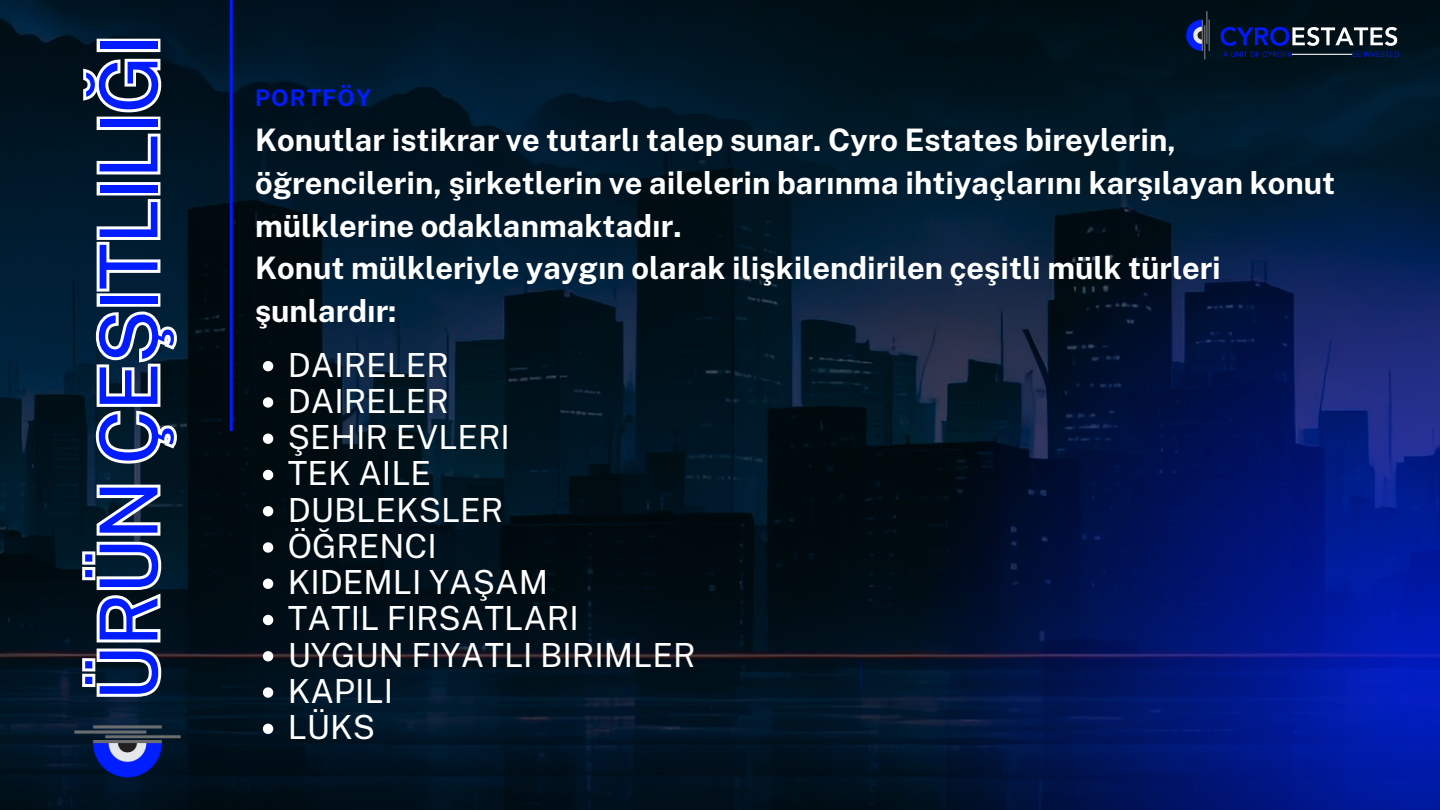
<style>
.page{position:relative;width:1440px;height:810px;background:#fff}
.page>*{position:absolute;margin:0;border:0;box-sizing:border-box;transform-origin:0 0}
.t1{font:80px "Public Sans";letter-spacing:-.02em;color:#011cff}
.t2{font:33.2px "Public Sans";color:#fff}
.t3{font:700 31px/42.8px "Public Sans";color:#fff}
.t4{font:700 23px "Public Sans";letter-spacing:.05em;color:#011cff}
</style>
<div class="page">
<img style="left:0;top:0;width:1440px;height:810px">
<hr style="left:230px;top:0;width:3px;height:431px;background:#011cff">
<svg style="left:861px;top:114px;width:579px;height:696px;background:#041850"></svg>
<svg style="left:263px;top:361px;width:10px;height:10px"></svg>
<svg style="left:263px;top:397px;width:10px;height:11px"></svg>
<svg style="left:263px;top:434px;width:10px;height:10px"></svg>
<svg style="left:263px;top:470px;width:10px;height:10px"></svg>
<svg style="left:263px;top:506px;width:10px;height:10px"></svg>
<svg style="left:263px;top:542px;width:10px;height:11px"></svg>
<svg style="left:263px;top:579px;width:10px;height:10px"></svg>
<svg style="left:263px;top:615px;width:10px;height:10px"></svg>
<svg style="left:263px;top:651px;width:10px;height:10px"></svg>
<svg style="left:263px;top:687px;width:10px;height:11px"></svg>
<svg style="left:263px;top:724px;width:10px;height:10px"></svg>
<img style="left:49px;top:715px;width:159px;height:95px">
<img style="left:1152px;top:0;width:271px;height:72px">
<svg style="left:79px;top:36px;width:102px;height:664px"></svg>
<p class="t1" style="left:81px;top:701px;width:669px;rotate:-90deg">ÜRÜN ÇEŞITLILIĞI</p>
<p class="t4" style="left:255px;top:85px;width:118px">PORTFÖY</p>
<p class="t3" style="left:255px;top:118px;width:1082px">Konutlar istikrar ve tutarlı talep sunar. Cyro Estates bireylerin, öğrencilerin, şirketlerin ve ailelerin barınma ihtiyaçlarını karşılayan konut mülklerine odaklanmaktadır.</p>
<p class="t3" style="left:255px;top:247px;width:967px">Konut mülkleriyle yaygın olarak ilişkilendirilen çeşitli mülk türleri şunlardır:</p>
<p class="t2" style="left:288px;top:345px;width:163px">DAIRELER</p>
<p class="t2" style="left:288px;top:381px;width:163px">DAIRELER</p>
<p class="t2" style="left:288px;top:418px;width:224px">ŞEHIR EVLERI</p>
<p class="t2" style="left:288px;top:454px;width:145px">TEK AILE</p>
<p class="t2" style="left:288px;top:490px;width:217px">DUBLEKSLER</p>
<p class="t2" style="left:288px;top:526px;width:151px">ÖĞRENCI</p>
<p class="t2" style="left:288px;top:563px;width:262px">KIDEMLI YAŞAM</p>
<p class="t2" style="left:288px;top:599px;width:293px">TATIL FIRSATLARI</p>
<p class="t2" style="left:288px;top:635px;width:409px">UYGUN FIYATLI BIRIMLER</p>
<p class="t2" style="left:288px;top:671px;width:107px">KAPILI</p>
<p class="t2" style="left:288px;top:708px;width:89px">LÜKS</p>
</div>
